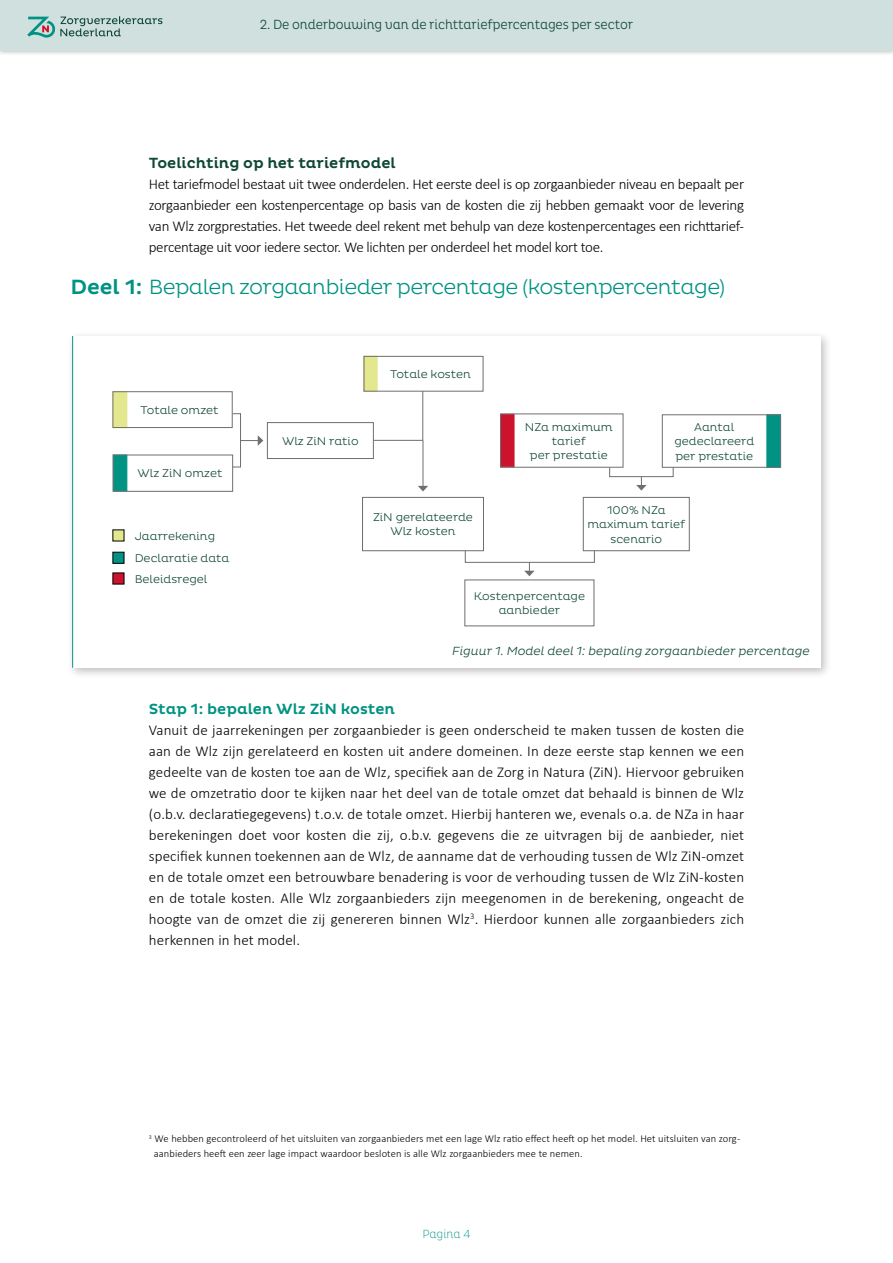
<style>
.page{position:relative;width:893px;height:1263px;background:#fff}
.page>*{position:absolute;margin:0;border:0;box-sizing:border-box;transform-origin:0 0}
.t1{font:300 21px "Pluto";letter-spacing:-.03em;color:#009383}
.t2{font:300 15px/21px "Calibri";letter-spacing:.01em;color:#000;text-align:justify}
.t3{font:500 15px "Pluto";color:#0f4735}
.t4{font:500 15px "Pluto";color:#009383}
.t5{font:300 13.5px "Pluto Cond";letter-spacing:-.01em;color:#0f4735}
.t6{font:italic 300 12px "Pluto";color:#0f4735}
.t7{font:200 12px "Pluto Cond";color:#009383}
.t8{font:300 11.4px/14.2px "Pluto";color:#0f4735;text-align:center}
.t9{font:300 10.5px/15px "Calibri";letter-spacing:.01em;color:#000}
.s1{font-weight:500}
</style>
<div class="page">
<div style="left:66px;top:330px;width:766px;height:349px;background:#000;opacity:.25"></div>
<div style="left:72px;top:336px;width:749px;height:332px;background:#fff"></div>
<div style="left:0;top:0;width:893px;height:56px;background:#000;opacity:.4"></div>
<div style="left:0;top:0;width:893px;height:50px;background:#cfe0de"></div>
<svg style="left:27px;top:16px;width:135px;height:22px"></svg>
<div style="left:363px;top:356px;width:14px;height:35px;background:#e3e78d;border:1px solid #e3e78d"></div>
<div style="left:500px;top:414px;width:14px;height:53px;background:#cd122d"></div>
<div style="left:767px;top:415px;width:14px;height:52px;background:#009383"></div>
<div style="left:113px;top:391px;width:14px;height:37px;background:#e3e78d"></div>
<div style="left:364px;top:356px;width:119px;height:35px;border:1px solid #706f6f"></div>
<div style="left:113px;top:455px;width:14px;height:36px;background:#009383;border:1px solid #009383"></div>
<div style="left:113px;top:391px;width:119px;height:37px;border:1px solid #706f6f"></div>
<div style="left:267px;top:422px;width:107px;height:37px;border:1px solid #706f6f"></div>
<div style="left:662px;top:415px;width:119px;height:52px;border:1px solid #706f6f"></div>
<div style="left:583px;top:497px;width:106px;height:54px;border:1px solid #706f6f"></div>
<div style="left:362px;top:497px;width:122px;height:54px;border:1px solid #706f6f"></div>
<div style="left:465px;top:580px;width:129px;height:46px;border:1px solid #706f6f"></div>
<div style="left:232px;top:413px;width:9px;height:54px;border:1px solid #706f6f"></div>
<div style="left:609px;top:467px;width:64px;height:10px;border:1px solid #706f6f"></div>
<svg style="left:373px;top:391px;width:50px;height:50px"></svg>
<svg style="left:240px;top:435px;width:23px;height:11px"></svg>
<hr style="left:423px;top:441px;width:1px;height:46px;background:#706f6f">
<svg style="left:418px;top:486px;width:10px;height:5px"></svg>
<svg style="left:636px;top:476px;width:11px;height:15px"></svg>
<svg style="left:524px;top:562px;width:11px;height:14px"></svg>
<hr style="left:72px;top:336px;width:1px;height:332px;background:#009383">
<div style="left:113px;top:530px;width:11px;height:11px;background:#e3e78d"></div>
<div style="left:113px;top:552px;width:11px;height:11px;background:#009383;border:1px solid #000"></div>
<div style="left:113px;top:573px;width:11px;height:11px;background:#cd122d"></div>
<p class="t5" style="left:260px;top:17px;width:375px">2. De onderbouwing van de richttariefpercentages per sector</p>
<p class="t3" style="left:149px;top:154px;width:248px">Toelichting op het tariefmodel</p>
<p class="t2" style="left:149px;top:173px;width:597px">Het tariefmodel bestaat uit twee onderdelen. Het eerste deel is op zorgaanbieder niveau en bepaalt per zorgaanbieder een kostenpercentage op basis van de kosten die zij hebben gemaakt voor de levering van Wlz zorgprestaties. Het tweede deel rekent met behulp van deze kostenpercentages een richttarief&shy;percentage uit voor iedere sector. We lichten per onderdeel het model kort toe.</p>
<h4 class="t1" style="left:70px;top:275px;width:656px"><span class="s1">Deel 1:</span> Bepalen zorgaanbieder percentage (kostenpercentage)</h4>
<p class="t8" style="left:141px;top:403px;width:80px">Totale omzet</p>
<p class="t8" style="left:138px;top:466px;width:86px">Wlz ZiN omzet</p>
<p class="t8" style="left:135px;top:526px;width:96px;line-height:21.6px;text-align:left">Jaarrekening<br>Declaratie data<br>Beleidsregel</p>
<p class="t8" style="left:282px;top:434px;width:78px">Wlz ZiN ratio</p>
<p class="t8" style="left:390px;top:367px;width:82px">Totale kosten</p>
<p class="t8" style="left:373px;top:510px;width:101px">ZiN gerelateerde<br>Wlz kosten</p>
<p class="t8" style="left:525px;top:420px;width:89px">NZa maximum tarief<br>per prestatie</p>
<p class="t8" style="left:674px;top:420px;width:81px">Aantal gedeclareerd per prestatie</p>
<p class="t8" style="left:587px;top:503px;width:99px">100% NZa maximum tarief scenario</p>
<p class="t8" style="left:474px;top:589px;width:113px">Kostenpercentage aanbieder</p>
<p class="t6" style="left:452px;top:644px;width:359px">Figuur 1. Model deel 1: bepaling zorgaanbieder percentage</p>
<h5 class="t4" style="left:149px;top:700px;width:248px">Stap 1: bepalen Wlz ZiN kosten</h5>
<p class="t2" style="left:149px;top:719px;width:597px">Vanuit de jaarrekeningen per zorgaanbieder is geen onderscheid te maken tussen de kosten die aan de Wlz zijn gerelateerd en kosten uit andere domeinen. In deze eerste stap kennen we een gedeelte van de kosten toe aan de Wlz, specifiek aan de Zorg in Natura (ZiN). Hiervoor gebruiken we de omzetratio door te kijken naar het deel van de totale omzet dat behaald is binnen de Wlz</p>
<p class="t2" style="left:149px;top:803px;width:597px">(o.b.v. declaratiegegevens) t.o.v. de totale omzet. Hierbij hanteren we, evenals o.a. de NZa in haar berekeningen doet voor kosten die zij, o.b.v. gegevens die ze uitvragen bij de aanbieder, niet specifiek kunnen toekennen aan de Wlz, de aanname dat de verhouding tussen de Wlz ZiN-omzet en de totale omzet een betrouwbare benadering is voor de verhouding tussen de Wlz ZiN-kosten en de totale kosten. Alle Wlz zorgaanbieders zijn meegenomen in de berekening, ongeacht de hoogte van de omzet die zij genereren binnen Wlz<sup>3</sup>. Hierdoor kunnen alle zorgaanbieders zich herkennen in het model.</p>
<p class="t9" style="left:154px;top:1131px;width:588px;text-indent:-5px"><sup>3</sup> We hebben gecontroleerd of het uitsluiten van zorgaanbieders met een lage Wlz ratio effect heeft op het model. Het uitsluiten van zorg&shy;aanbieders heeft een zeer lage impact waardoor besloten is alle Wlz zorgaanbieders mee te nemen.</p>
<p class="t7" style="left:422px;top:1227px;width:50px">Pagina 4</p>
</div>
